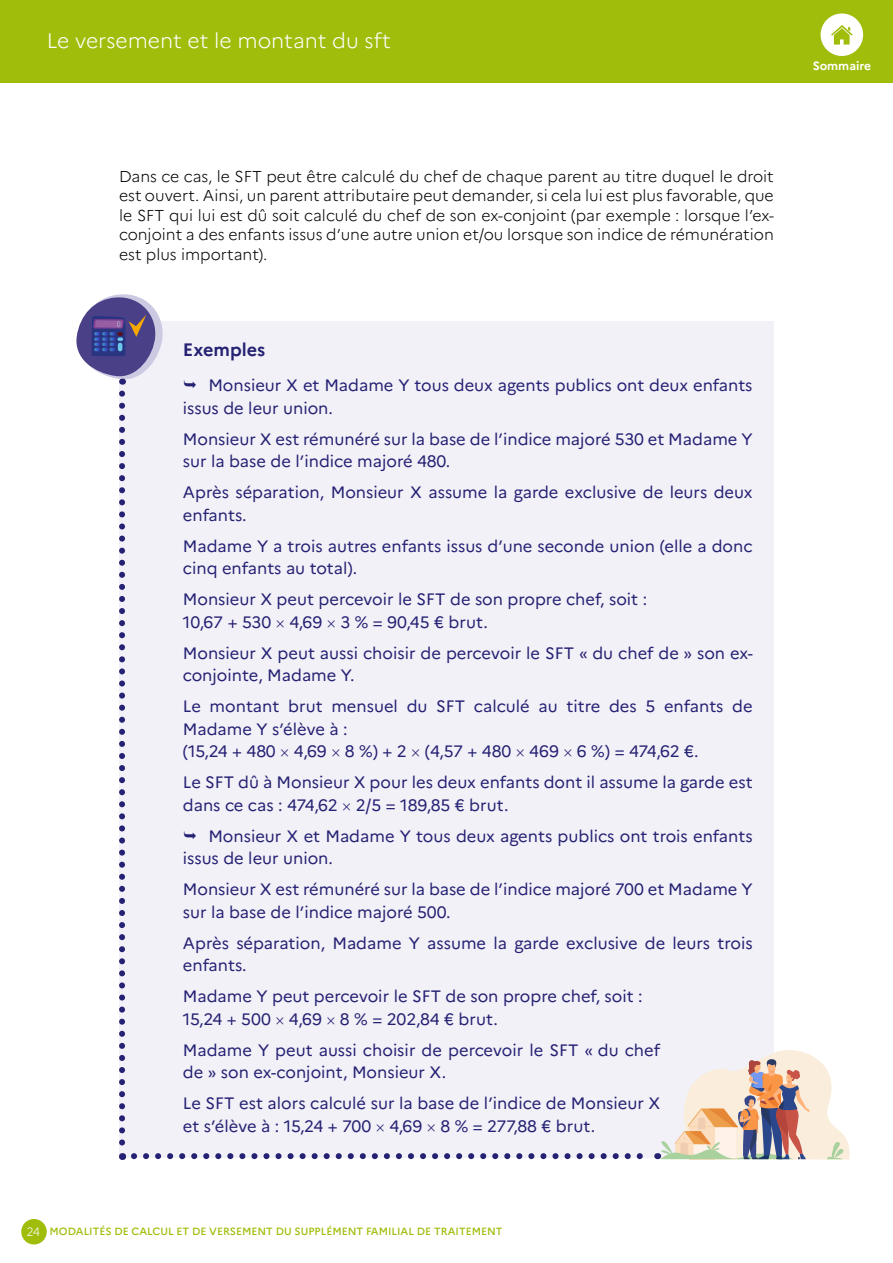
<style>
.page{position:relative;width:893px;height:1263px;background:#fff}
.page>*{position:absolute;margin:0;border:0;box-sizing:border-box;transform-origin:0 0}
.t1{font:300 21px "Marianne";color:#fff}
.TitreExemple{font:700 18px "Marianne";color:#252173}
.Essai_2e_Exemple{font:16.5px/22.5px "Marianne";color:#252173}
.Essai_2e_Exemple_Fin{font:16.5px/22.5px "Marianne";color:#252173}
.MF_TexteCourant{font:300 15.75px/19.5px "Marianne";color:#000;text-align:justify}
.t2{font:700 12px "Marianne";color:#fff}
.t3{font:500 10.5px "Marianne";color:#a1bd0b}
.s1{font-weight:300;font-size:12px;color:#fff}
</style>
<div class="page">
<div style="left:21px;top:1219px;width:26px;height:25px;background:#a1bd0b;border-radius:50%"></div>
<div style="left:0;top:0;width:893px;height:83px;background:#a1bd0b"></div>
<div style="left:821px;top:13px;width:42px;height:43px;background:#fff;border-radius:50%"></div>
<svg style="left:831px;top:25px;width:22px;height:20px"></svg>
<div style="left:119px;top:321px;width:655px;height:52px;background:#f2f1f8"></div>
<div style="left:119px;top:366px;width:655px;height:65px;background:#f2f1f8"></div>
<div style="left:119px;top:411px;width:655px;height:82px;background:#f2f1f8"></div>
<div style="left:119px;top:465px;width:655px;height:81px;background:#f2f1f8"></div>
<div style="left:119px;top:518px;width:655px;height:82px;background:#f2f1f8"></div>
<div style="left:119px;top:594px;width:655px;height:59px;background:#f2f1f8"></div>
<div style="left:119px;top:625px;width:655px;height:82px;background:#f2f1f8"></div>
<div style="left:119px;top:679px;width:655px;height:81px;background:#f2f1f8"></div>
<div style="left:119px;top:755px;width:655px;height:81px;background:#f2f1f8"></div>
<div style="left:119px;top:817px;width:655px;height:64px;background:#f2f1f8"></div>
<div style="left:119px;top:862px;width:655px;height:81px;background:#f2f1f8"></div>
<div style="left:119px;top:915px;width:655px;height:82px;background:#f2f1f8"></div>
<div style="left:119px;top:991px;width:655px;height:59px;background:#f2f1f8"></div>
<div style="left:119px;top:1022px;width:655px;height:82px;background:#f2f1f8"></div>
<div style="left:119px;top:1084px;width:655px;height:73px;background:#f2f1f8"></div>
<svg style="left:134px;top:1153px;width:517px;height:6px"></svg>
<svg style="left:657px;top:1050px;width:193px;height:110px"></svg>
<svg style="left:76px;top:294px;width:87px;height:91px"></svg>
<svg style="left:119px;top:394px;width:6px;height:766px"></svg>
<p class="t1" style="left:47px;top:28px;width:345px">Le versement et le montant du sft</p>
<p class="t2" style="left:813px;top:59px;width:60px">Sommaire</p>
<p class="MF_TexteCourant" style="left:119px;top:167px;width:656px">Dans ce cas, le SFT peut être calculé du chef de chaque parent au titre duquel le droit est ouvert. Ainsi, un parent attributaire peut demander, si cela lui est plus favorable, que le SFT qui lui est dû soit calculé du chef de son ex-conjoint (par exemple : lorsque l’ex&shy;conjoint a des enfants issus d’une autre union et/ou lorsque son indice de rémunération est plus important).</p>
<p class="TitreExemple" style="left:183px;top:339px;width:84px">Exemples</p>
<p class="Essai_2e_Exemple_Fin" style="left:183px;top:374px;width:571px;text-indent:26px">Monsieur X et Madame Y tous deux agents publics ont deux enfants issus de leur union.</p>
<p class="Essai_2e_Exemple" style="left:183px;top:428px;width:571px">Monsieur X est rémunéré sur la base de l’indice majoré 530 et Madame Y sur la base de l’indice majoré 480.</p>
<p class="Essai_2e_Exemple" style="left:183px;top:481px;width:571px">Après séparation, Monsieur X assume la garde exclusive de leurs deux enfants.</p>
<p class="Essai_2e_Exemple" style="left:183px;top:535px;width:571px">Madame Y a trois autres enfants issus d’une seconde union (elle a donc cinq enfants au total).</p>
<p class="Essai_2e_Exemple" style="left:183px;top:588px;width:466px">Monsieur X peut percevoir le SFT de son propre chef, soit :</p>
<p class="Essai_2e_Exemple" style="left:183px;top:611px;width:306px">10,67 + 530 4,69 3 % = 90,45 € brut.</p>
<p class="Essai_2e_Exemple" style="left:183px;top:642px;width:572px">Monsieur X peut aussi choisir de percevoir le SFT « du chef de » son ex&shy;conjointe, Madame Y.</p>
<p class="Essai_2e_Exemple" style="left:183px;top:695px;width:571px">Le montant brut mensuel du SFT calculé au titre des 5 enfants de<br>Madame Y s’élève à :</p>
<p class="Essai_2e_Exemple" style="left:183px;top:740px;width:517px">(15,24 + 480 4,69 8 %) + 2 (4,57 + 480 469 6 %) = 474,62 €.</p>
<p class="Essai_2e_Exemple" style="left:183px;top:771px;width:571px">Le SFT dû à Monsieur X pour les deux enfants dont il assume la garde est dans ce cas : 474,62 2/5 = 189,85 € brut.</p>
<p class="Essai_2e_Exemple_Fin" style="left:183px;top:825px;width:571px;text-indent:26px">Monsieur X et Madame Y tous deux agents publics ont trois enfants issus de leur union.</p>
<p class="Essai_2e_Exemple" style="left:183px;top:878px;width:571px">Monsieur X est rémunéré sur la base de l’indice majoré 700 et Madame Y sur la base de l’indice majoré 500.</p>
<p class="Essai_2e_Exemple" style="left:183px;top:932px;width:571px">Après séparation, Madame Y assume la garde exclusive de leurs trois enfants.</p>
<p class="Essai_2e_Exemple" style="left:183px;top:985px;width:461px">Madame Y peut percevoir le SFT de son propre chef, soit :</p>
<p class="Essai_2e_Exemple" style="left:183px;top:1008px;width:317px">15,24 + 500 4,69 8 % = 202,84 € brut.</p>
<p class="Essai_2e_Exemple" style="left:183px;top:1039px;width:479px">Madame Y peut aussi choisir de percevoir le SFT « du chef de » son ex-conjoint, Monsieur X.</p>
<p class="Essai_2e_Exemple_Fin" style="left:183px;top:1092px;width:479px">Le SFT est alors calculé sur la base de l’indice de Monsieur X et s’élève à : 15,24 + 700 4,69 8 % = 277,88 € brut.</p>
<p class="t3" style="left:26px;top:1225px;width:478px"><span class="s1">24</span> MODALITÉS DE CALCUL ET DE VERSEMENT DU SUPPLÉMENT FAMILIAL DE TRAITEMENT</p>
</div>
